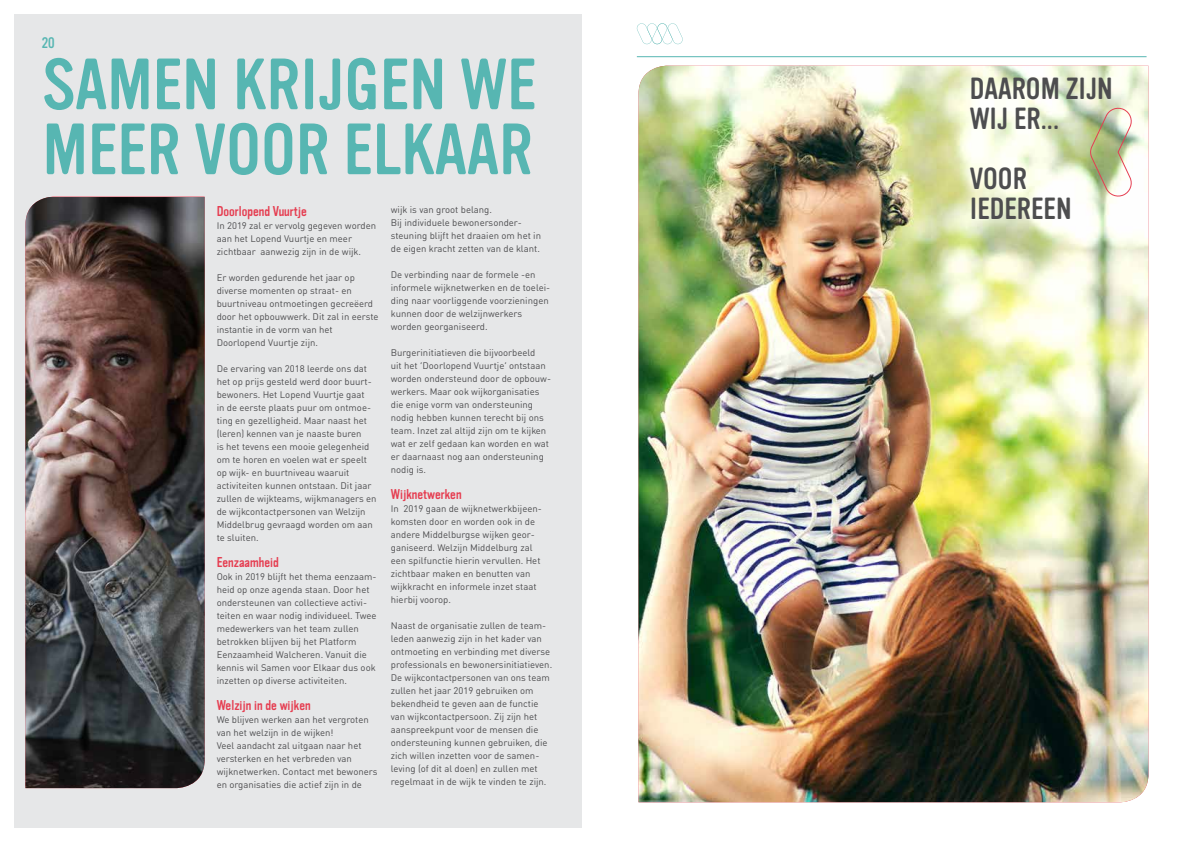
<style>
.page{position:relative;width:1191px;height:842px;background:#fff}
.page>*{position:absolute;margin:0;border:0;box-sizing:border-box;transform-origin:0 0}
.t1{font:71px/65px "Vinyl OT";color:#57b6b2}
.t2{font:30px/30px "Vinyl OT";color:#4d4d4f}
.t3{font:15px "Vinyl OT";color:#57b6b2}
.t4{font:14px "Vinyl OT";color:#e53e51}
.t5{font:9.5px/13px "DIN Round OT";color:#4d4d4f}
</style>
<div class="page">
<div style="left:14px;top:14px;width:567px;height:814px;background:#e6e7e8"></div>
<hr style="left:637px;top:56px;width:509px;height:1px;background:#57b6b2">
<svg style="left:637px;top:23px;width:45px;height:21px"></svg>
<img style="left:638px;top:66px;width:510px;height:736px">
<img style="left:1089px;top:105px;width:44px;height:93px">
<img style="left:25px;top:197px;width:180px;height:591px">
<h3 class="t3" style="left:42px;top:35px;width:14px">20</h3>
<h1 class="t1" style="left:43px;top:53px;width:495px">SAMEN KRIJGEN WE<br>MEER VOOR ELKAAR</h1>
<h3 class="t4" style="left:217px;top:203px;width:92px">Doorlopend Vuurtje</h3>
<p class="t5" style="left:217px;top:219px;width:161px">In 2019 zal er vervolg gegeven worden aan het Lopend Vuurtje en meer zichtbaar aanwezig zijn in de wijk.</p>
<p class="t5" style="left:217px;top:271px;width:163px">Er worden gedurende het jaar op diverse momenten op straat- en buurtniveau ontmoetingen gecreëerd door het opbouwwerk. Dit zal in eerste instantie in de vorm van het<br>Doorlopend Vuurtje zijn.</p>
<p class="t5" style="left:217px;top:362px;width:161px">De ervaring van 2018 leerde ons dat het op prijs gesteld werd door buurt&shy;bewoners. Het Lopend Vuurtje gaat<br>in de eerste plaats puur om ontmoe&shy;ting en gezelligheid. Maar naast het (leren) kennen van je naaste buren<br>is het tevens een mooie gelegenheid om te horen en voelen wat er speelt op wijk- en buurtniveau waaruit activiteiten kunnen ontstaan. Dit jaar zullen de wijkteams, wijkmanagers en de wijkcontactpersonen van Welzijn Middelbrug gevraagd worden om aan te sluiten.</p>
<h3 class="t4" style="left:217px;top:554px;width:64px">Eenzaamheid</h3>
<p class="t5" style="left:217px;top:570px;width:161px">Ook in 2019 blijft het thema eenzaam&shy;heid op onze agenda staan. Door het ondersteunen van collectieve activi&shy;teiten en waar nodig individueel. Twee medewerkers van het team zullen betrokken blijven bij het Platform Eenzaamheid Walcheren. Vanuit die kennis wil Samen voor Elkaar dus ook inzetten op diverse activiteiten.</p>
<h3 class="t4" style="left:217px;top:697px;width:96px">Welzijn in de wijken</h3>
<p class="t5" style="left:217px;top:713px;width:162px">We blijven werken aan het vergroten van het welzijn in de wijken!<br>Veel aandacht zal uitgaan naar het versterken en het verbreden van wijknetwerken. Contact met bewoners en organisaties die actief zijn in de</p>
<p class="t5" style="left:391px;top:203px;width:152px">wijk is van groot belang.<br>Bij individuele bewonersonder&shy;steuning blijft het draaien om het in de eigen kracht zetten van de klant.</p>
<p class="t5" style="left:391px;top:268px;width:161px">De verbinding naar de formele -en informele wijknetwerken en de toelei&shy;ding naar voorliggende voorzieningen kunnen door de welzijnwerkers worden georganiseerd.</p>
<p class="t5" style="left:391px;top:346px;width:162px">Burgerinitiatieven die bijvoorbeeld<br>uit het ‘Doorlopend Vuurtje’ ontstaan worden ondersteund door de opbouw&shy;werkers. Maar ook wijkorganisaties die enige vorm van ondersteuning nodig hebben kunnen terecht bij ons team. Inzet zal altijd zijn om te kijken wat er zelf gedaan kan worden en wat er daarnaast nog aan ondersteuning nodig is.</p>
<h3 class="t4" style="left:391px;top:486px;width:72px">Wijknetwerken</h3>
<p class="t5" style="left:391px;top:502px;width:152px">In 2019 gaan de wijknetwerkbijeen&shy;komsten door en worden ook in de andere Middelburgse wijken geor&shy;ganiseerd. Welzijn Middelburg zal een spilfunctie hierin vervullen. Het zichtbaar maken en benutten van wijkkracht en informele inzet staat hierbij voorop.</p>
<p class="t5" style="left:391px;top:619px;width:163px">Naast de organisatie zullen de team&shy;leden aanwezig zijn in het kader van ontmoeting en verbinding met diverse professionals en bewonersinitiatieven.<br>De wijkcontactpersonen van ons team zullen het jaar 2019 gebruiken om bekendheid te geven aan de functie van wijkcontactpersoon. Zij zijn het aanspreekpunt voor de mensen die ondersteuning kunnen gebruiken, die zich willen inzetten voor de samen&shy;leving (of dit al doen) en zullen met regelmaat in de wijk te vinden te zijn.</p>
<h2 class="t2" style="left:969px;top:74px;width:144px">DAAROM ZIJN<br>WIJ ER...</h2>
<h2 class="t2" style="left:969px;top:164px;width:103px">VOOR<br>IEDEREEN</h2>
</div>
